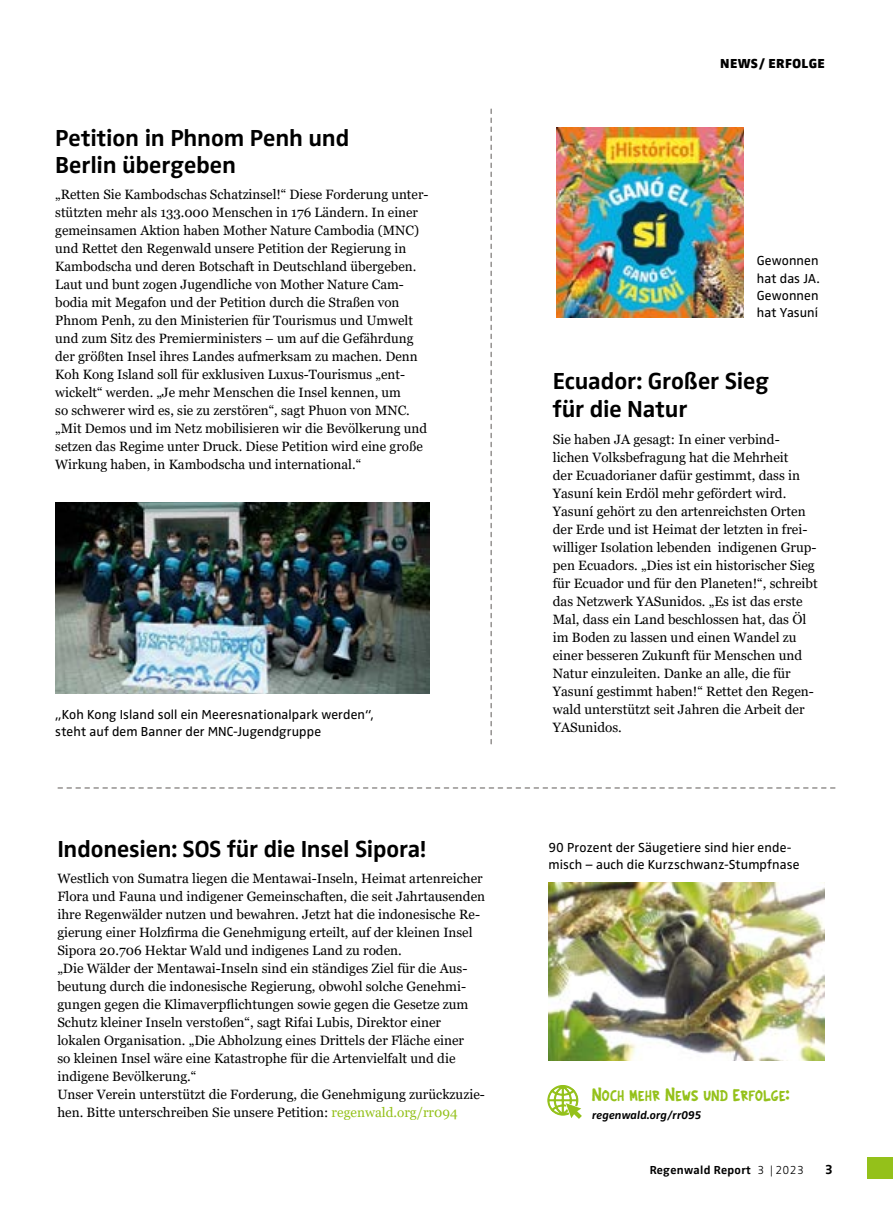
<style>
.page{position:relative;width:893px;height:1221px;background:#fff}
.page>*{position:absolute;margin:0;border:0;box-sizing:border-box;transform-origin:0 0}
.t1{font:700 24px/26.2px "Zwo Pro";letter-spacing:-.01em;color:#000}
.t2{font:18px "Katiki Can";letter-spacing:.01em;color:#94c11a}
.t3{font:13.5px/18px "Georgia";color:#000}
.t4{font:13.5px/17.2px "Zwo Pro";letter-spacing:.005em;color:#000}
.t5{font:900 13.5px "Zwo Pro";letter-spacing:.03em;color:#000}
.t6{font:700 13.5px "Zwo Pro";color:#000}
.t7{font:700 12px "Zwo Pro";letter-spacing:.025em;color:#000}
.t8{font:italic 700 11.7px "Zwo Pro";color:#000}
.s1{color:#94c11a}
.s2{font-weight:300}
</style>
<div class="page">
<div style="left:867px;top:1157px;width:26px;height:21px;background:#94c11a"></div>
<img style="left:55px;top:502px;width:374px;height:191px">
<img style="left:549px;top:882px;width:276px;height:178px">
<svg style="left:547px;top:1085px;width:35px;height:33px"></svg>
<img style="left:557px;top:128px;width:187px;height:189px">
<svg style="left:58px;top:787px;width:777px;height:1px"></svg>
<svg style="left:491px;top:109px;width:1px;height:635px"></svg>
<h1 class="t1" style="left:55px;top:123px;width:296px">Petition in Phnom Penh und<br>Berlin übergeben</h1>
<p class="t3" style="left:55px;top:186px;width:375px">„Retten Sie Kambodschas Schatzinsel!“ Diese Forderung unter&shy;stützten mehr als 133.000 Menschen in 176 Ländern. In einer gemeinsamen Aktion haben Mother Nature Cambodia (MNC) und Rettet den Regenwald unsere Petition der Regierung in Kambodscha und deren Botschaft in Deutschland übergeben.<br>Laut und bunt zogen Jugendliche von Mother Nature Cam&shy;bodia mit Megafon und der Petition durch die Straßen von Phnom Penh, zu den Ministerien für Tourismus und Umwelt und zum Sitz des Premierministers – um auf die Gefährdung der größten Insel ihres Landes aufmerksam zu machen. Denn Koh Kong Island soll für exklusiven Luxus-Tourismus „ent&shy;wickelt“ werden. „Je mehr Menschen die Insel kennen, um<br>so schwerer wird es, sie zu zerstören“, sagt Phuon von MNC. „Mit Demos und im Netz mobilisieren wir die Bevölkerung und setzen das Regime unter Druck. Diese Petition wird eine große Wirkung haben, in Kambodscha und international.“</p>
<p class="t4" style="left:55px;top:704px;width:320px">„Koh Kong Island soll ein Meeresnationalpark werden“, steht auf dem Banner der MNC-Jugendgruppe</p>
<h1 class="t1" style="left:57px;top:833px;width:370px">Indonesien: SOS für die Insel Sipora!</h1>
<p class="t3" style="left:57px;top:869px;width:429px">Westlich von Sumatra liegen die Mentawai-Inseln, Heimat artenreicher Flora und Fauna und indigener Gemeinschaften, die seit Jahrtausenden ihre Regenwälder nutzen und bewahren. Jetzt hat die indonesische Re&shy;gierung einer Holzfirma die Genehmigung erteilt, auf der kleinen Insel Sipora 20.706 Hektar Wald und indigenes Land zu roden.<br>„Die Wälder der Mentawai-Inseln sind ein ständiges Ziel für die Aus&shy;beutung durch die indonesische Regierung, obwohl solche Genehmi&shy;gungen gegen die Klimaverpflichtungen sowie gegen die Gesetze zum Schutz kleiner Inseln verstoßen“, sagt Rifai Lubis, Direktor einer lokalen Organisation. „Die Abholzung eines Drittels der Fläche einer<br>so kleinen Insel wäre eine Katastrophe für die Artenvielfalt und die indigene Bevölkerung.“<br>Unser Verein unterstützt die Forderung, die Genehmigung zurückzuzie&shy;hen. Bitte unterschreiben Sie unsere Petition: <span class="s1">regenwald.org/rr094</span></p>
<p class="t5" style="left:720px;top:53px;width:106px">NEWS/ ERFOLGE</p>
<p class="t4" style="left:757px;top:251px;width:64px;text-align:justify">Gewonnen hat das JA.<br>Gewonnen hat Yasuní</p>
<h1 class="t1" style="left:553px;top:365px;width:217px;line-height:28.5px">Ecuador: Großer Sieg für die Natur</h1>
<p class="t3" style="left:553px;top:430px;width:266px">Sie haben JA gesagt: In einer verbind&shy;lichen Volksbefragung hat die Mehrheit<br>der Ecuadorianer dafür gestimmt, dass in Yasuní kein Erdöl mehr gefördert wird.<br>Yasuní gehört zu den artenreichsten Orten der Erde und ist Heimat der letzten in frei&shy;williger Isolation lebenden indigenen Grup&shy;pen Ecuadors. „Dies ist ein historischer Sieg für Ecuador und für den Planeten!“, schreibt das Netzwerk YASunidos. „Es ist das erste Mal, dass ein Land beschlossen hat, das Öl im Boden zu lassen und einen Wandel zu einer besseren Zukunft für Menschen und Natur einzuleiten. Danke an alle, die für Yasuní gestimmt haben!“ Rettet den Regen&shy;wald unterstützt seit Jahren die Arbeit der YASunidos.</p>
<p class="t4" style="left:549px;top:838px;width:252px">90 Prozent der Säugetiere sind hier ende&shy;misch – auch die Kurzschwanz-Stumpfnase</p>
<h2 class="t2" style="left:592px;top:1081px;width:199px">Noch mehr News und Erfolge:</h2>
<p class="t8" style="left:592px;top:1105px;width:111px">regenwald.org/rr095</p>
<p class="t7" style="left:650px;top:1160px;width:156px">Regenwald Report <span class="s2">3 | 2023</span></p>
<p class="t6" style="left:825px;top:1159px;width:9px">3</p>
</div>
